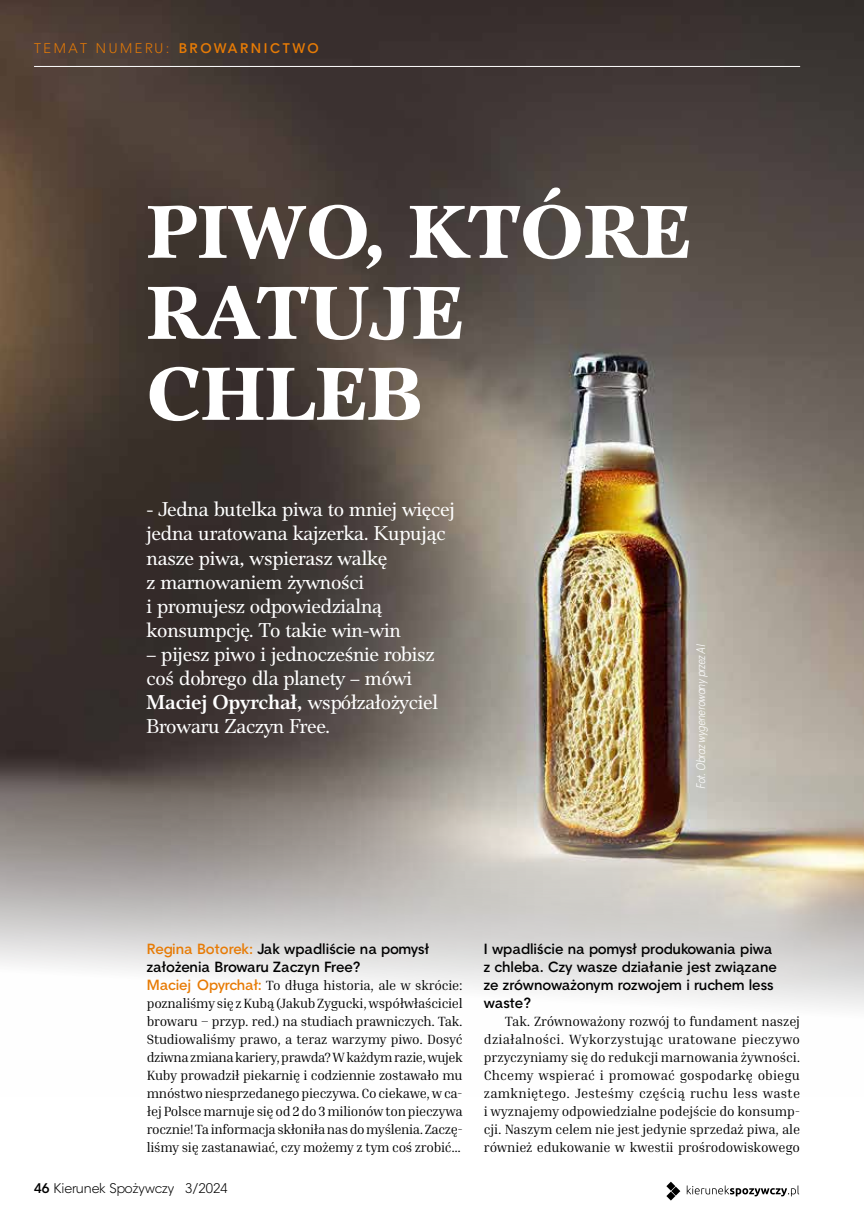
<style>
.page{position:relative;width:864px;height:1229px;background:#fff}
.page>*{position:absolute;margin:0;border:0;box-sizing:border-box;transform-origin:0 0}
.t1{font:78px/81px "Platea EFN Black";color:#fff}
.t2{font:21px/24px "Platea EFN";letter-spacing:-.01em;color:#fff}
.t3{font:700 14.25px/18px "Straight EFN";color:#000}
.t4{font:13.5px/18px "Inria Serif";letter-spacing:-.02em;color:#000;text-align:justify}
.t5{font:13.5px "Straight EFN";color:#000}
.t6{font:13.5px "Straight EFN";letter-spacing:.19em;color:#e77b05}
.t7{font:italic 12px "Straight Cnd EFN";color:#fff}
.s1{font-weight:700}
.s2{color:#e77b05}
.s3{font-family:"Straight EFN";font-weight:700;font-size:14.25px;color:#e77b05}
</style>
<div class="page">
<img style="left:0;top:0;width:863px;height:1009px">
<hr style="left:34px;top:66px;width:765px;height:1px;background:#fff">
<svg style="left:686px;top:1185px;width:112px;height:11px"></svg>
<svg style="left:666px;top:1182px;width:14px;height:18px"></svg>
<p class="t6" style="left:34px;top:41px;width:286px">TEMAT NUMERU: <span class="s1">BROWARNICTWO</span></p>
<h1 class="t1" style="left:146px;top:191px;width:545px">PIWO, KTÓRE<br>RATUJE<br>CHLEB</h1>
<h2 class="t2" style="left:146px;top:498px;width:309px">- Jedna butelka piwa to mniej więcej jedna uratowana kajzerka. Kupując nasze piwa, wspierasz walkę<br>z marnowaniem żywności<br>i promujesz odpowiedzialną konsumpcję. To takie win-win</h2>
<h2 class="t2" style="left:146px;top:642px;width:293px">– pijesz piwo i jednocześnie robisz coś dobrego dla planety – mówi<br><span class="s1">Maciej Opyrchał,</span> współzałożyciel<br>Browaru Zaczyn Free.</h2>
<p class="t7" style="left:693px;top:789px;width:146px;rotate:-90deg">Fot. Obraz wygenerowany przez AI</p>
<p class="t3" style="left:147px;top:940px;width:283px"><span class="s2">Regina Botorek:</span> Jak wpadliście na pomysł założenia Browaru Zaczyn Free?</p>
<p class="t4" style="left:147px;top:976px;width:317px"><span class="s3">Maciej Opyrchał:</span> To długa historia, ale w skrócie: poznaliśmy się z Kubą (Jakub Zygucki, współwłaściciel browaru – przyp. red.) na studiach prawniczych. Tak.<br>Studiowaliśmy prawo, a teraz warzymy piwo. Dosyć dziwna zmiana kariery, prawda? W każdym razie, wujek Kuby prowadził piekarnię i codziennie zostawało mu mnóstwo niesprzedanego pieczywa. Co ciekawe, w ca&shy;łej Polsce marnuje się od 2 do 3 milionów ton pieczywa rocznie! Ta informacja skłoniła nas do myślenia. Zaczę&shy;liśmy się zastanawiać, czy możemy z tym coś zrobić...</p>
<p class="t5" style="left:34px;top:1180px;width:195px"><span class="s1">46</span> Kierunek Spożywczy 3/2024</p>
<p class="t3" style="left:483px;top:940px;width:294px">I wpadliście na pomysł produkowania piwa z chleba. Czy wasze działanie jest związane ze zrównoważonym rozwojem i ruchem less waste?</p>
<p class="t4" style="left:483px;top:1012px;width:317px;text-indent:21px">Tak. Zrównoważony rozwój to fundament naszej działalności. Wykorzystując uratowane pieczywo przyczyniamy się do redukcji marnowania żywności.<br>Chcemy wspierać i promować gospodarkę obiegu zamkniętego. Jesteśmy częścią ruchu less waste i wyznajemy odpowiedzialne podejście do konsump&shy;cji. Naszym celem nie jest jedynie sprzedaż piwa, ale również edukowanie w kwestii prośrodowiskowego</p>
</div>
